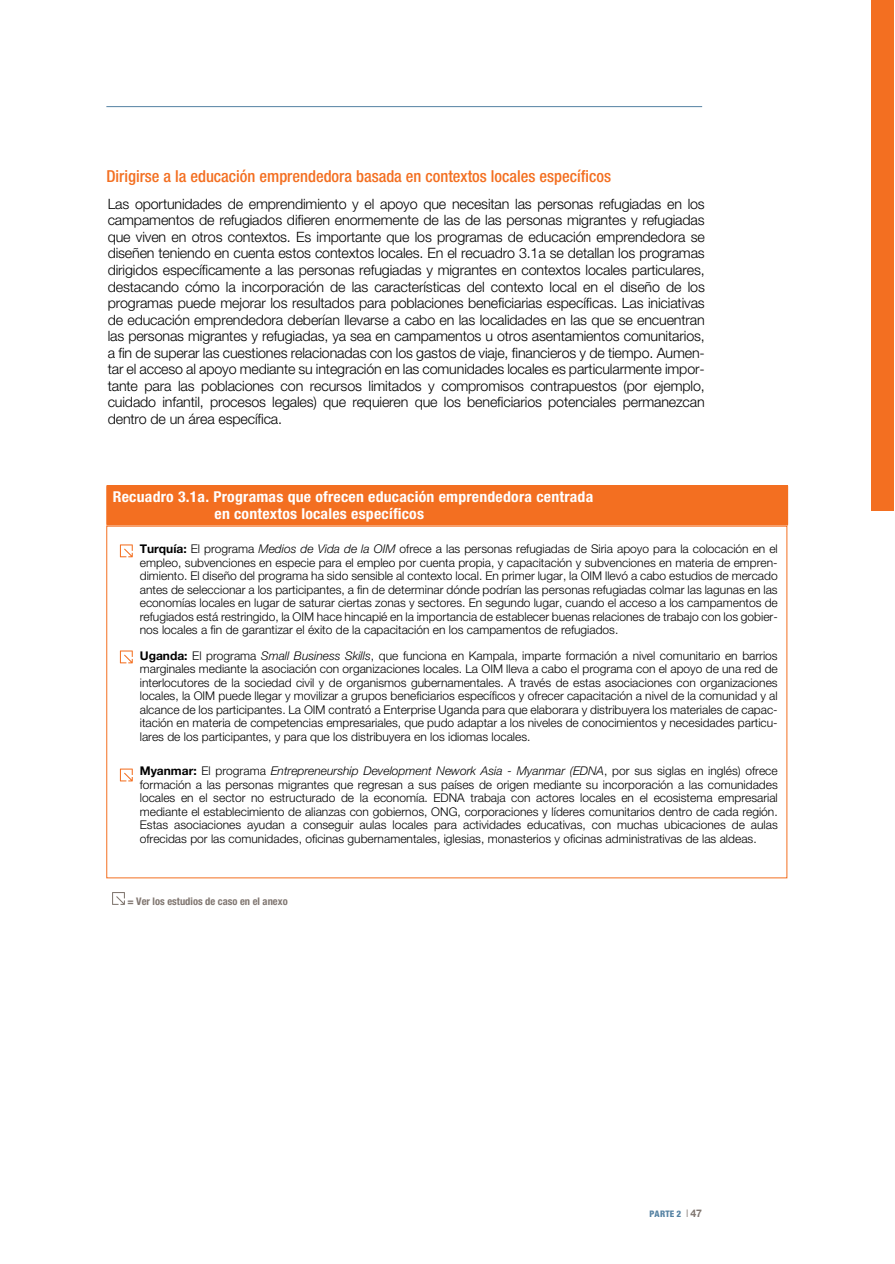
<style>
.page{position:relative;width:895px;height:1264px;background:#fff}
.page>*{position:absolute;margin:0;border:0;box-sizing:border-box;transform-origin:0 0}
.t1{font:500 condensed 16.5px "Helvetica Neue LT Std";color:#f36f21}
.t2{font:700 condensed 15px/16.5px "Helvetica Neue LT Std";letter-spacing:.015em;color:#fff;scale:1.05 1}
.t3{font:300 14.25px/16.5px "Helvetica Neue LT Std";letter-spacing:-.01em;color:#000;text-align:justify}
.t4{font:300 12px/13.5px "Helvetica Neue LT Std";color:#000;text-align:justify}
.t5{font:700 condensed 10.5px "Helvetica Neue LT Std";color:#807670}
.t6{font:700 10.5px "Helvetica Neue LT Std";color:#807670}
.t7{font:800 condensed 9px "Helvetica Neue LT Std";letter-spacing:.015em;color:#5481a2}
.s1{font-weight:700}
.s2{font-style:italic}
.s3{font-weight:300}
</style>
<div class="page">
<hr style="left:106px;top:106px;width:596px;height:1px;background:#5481a2">
<div style="left:870px;top:0;width:23px;height:510px;background:#f36f21"></div>
<svg style="left:120px;top:544px;width:13px;height:13px"></svg>
<svg style="left:120px;top:650px;width:13px;height:13px"></svg>
<svg style="left:120px;top:768px;width:13px;height:13px"></svg>
<div style="left:107px;top:485px;width:680px;height:40px;background:#f36f21"></div>
<hr style="left:106px;top:485px;width:681px;height:1px;background:#f36f21">
<hr style="left:106px;top:486px;width:1px;height:38px;background:#f36f21">
<hr style="left:787px;top:486px;width:1px;height:38px;background:#f36f21">
<hr style="left:106px;top:524px;width:681px;height:1px;background:#f36f21">
<svg style="left:112px;top:892px;width:13px;height:12px"></svg>
<h1 class="t1" style="left:106px;top:166px;width:506px">Dirigirse a la educación emprendedora basada en contextos locales específicos</h1>
<p class="t3" style="left:108px;top:195px;width:598px">Las oportunidades de emprendimiento y el apoyo que necesitan las personas refugiadas en los campamentos de refugiados difieren enormemente de las de las personas migrantes y refugiadas que viven en otros contextos. Es importante que los programas de educación emprendedora se diseñen teniendo en cuenta estos contextos locales. En el recuadro 3.1a se detallan los programas dirigidos específicamente a las personas refugiadas y migrantes en contextos locales particulares, destacando cómo la incorporación de las características del contexto local en el diseño de los programas puede mejorar los resultados para poblaciones beneficiarias específicas. Las iniciativas de educación emprendedora deberían llevarse a cabo en las localidades en las que se encuentran las personas migrantes y refugiadas, ya sea en campamentos u otros asentamientos comunitarios, a fin de superar las cuestiones relacionadas con los gastos de viaje, financieros y de tiempo. Aumen&shy;tar el acceso al apoyo mediante su integración en las comunidades locales es particularmente impor&shy;tante para las poblaciones con recursos limitados y compromisos contrapuestos (por ejemplo, cuidado infantil, procesos legales) que requieren que los beneficiarios potenciales permanezcan dentro de un área específica.</p>
<p class="t2" style="left:214px;top:488px;width:362px;text-indent:-102px">Recuadro 3.1a. Programas que ofrecen educación emprendedora centrada en contextos locales específicos</p>
<p class="t4" style="left:140px;top:542px;width:639px"><span class="s1">Turquía:</span> El programa <span class="s2">Medios de Vida de la OIM</span> ofrece a las personas refugiadas de Siria apoyo para la colocación en el empleo, subvenciones en especie para el empleo por cuenta propia, y capacitación y subvenciones en materia de empren&shy;dimiento. El diseño del programa ha sido sensible al contexto local. En primer lugar, la OIM llevó a cabo estudios de mercado antes de seleccionar a los participantes, a fin de determinar dónde podrían las personas refugiadas colmar las lagunas en las economías locales en lugar de saturar ciertas zonas y sectores. En segundo lugar, cuando el acceso a los campamentos de refugiados está restringido, la OIM hace hincapié en la importancia de establecer buenas relaciones de trabajo con los gobier&shy;nos locales a fin de garantizar el éxito de la capacitación en los campamentos de refugiados.</p>
<p class="t4" style="left:140px;top:648px;width:639px"><span class="s1">Uganda:</span> El programa <span class="s2">Small Business Skills</span>, que funciona en Kampala, imparte formación a nivel comunitario en barrios marginales mediante la asociación con organizaciones locales. La OIM lleva a cabo el programa con el apoyo de una red de interlocutores de la sociedad civil y de organismos gubernamentales. A través de estas asociaciones con organizaciones locales, la OIM puede llegar y movilizar a grupos beneficiarios específicos y ofrecer capacitación a nivel de la comunidad y al alcance de los participantes. La OIM contrató a Enterprise Uganda para que elaborara y distribuyera los materiales de capac&shy;itación en materia de competencias empresariales, que pudo adaptar a los niveles de conocimientos y necesidades particu&shy;lares de los participantes, y para que los distribuyera en los idiomas locales.</p>
<p class="t4" style="left:140px;top:764px;width:639px"><span class="s1">Myanmar:</span> El programa <span class="s2">Entrepreneurship Development Nework Asia - Myanmar (EDNA</span>, por sus siglas en inglés) ofrece formación a las personas migrantes que regresan a sus países de origen mediante su incorporación a las comunidades locales en el sector no estructurado de la economía. EDNA trabaja con actores locales en el ecosistema empresarial mediante el establecimiento de alianzas con gobiernos, ONG, corporaciones y líderes comunitarios dentro de cada región.<br>Estas asociaciones ayudan a conseguir aulas locales para actividades educativas, con muchas ubicaciones de aulas ofrecidas por las comunidades, oficinas gubernamentales, iglesias, monasterios y oficinas administrativas de las aldeas.</p>
<p class="t5" style="left:127px;top:894px;width:162px">= Ver los estudios de caso en el anexo</p>
<p class="t6" style="left:685px;top:1206px;width:18px"><span class="s3">I</span>47</p>
<p class="t7" style="left:649px;top:1208px;width:33px">PARTE 2</p>
</div>
